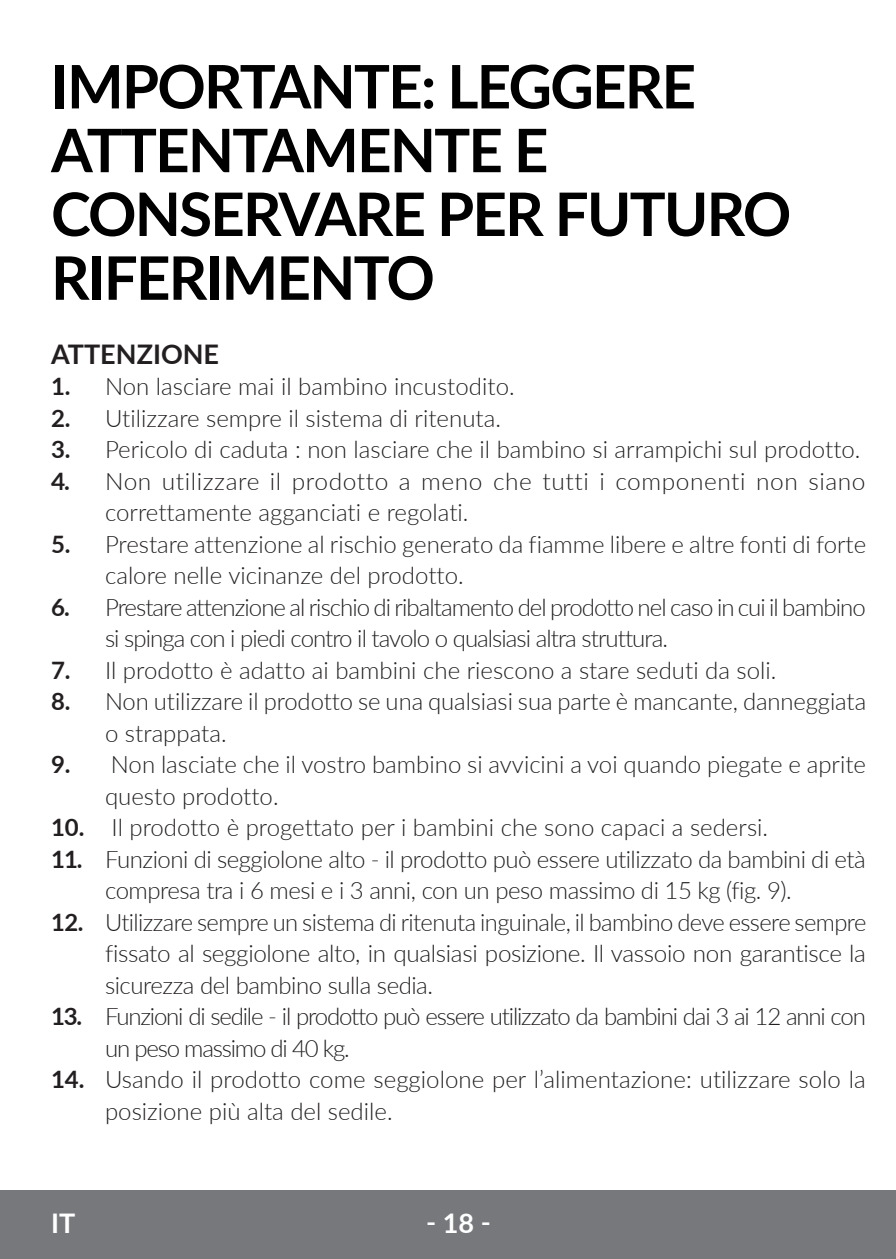
<style>
.page{position:relative;width:896px;height:1259px;background:#fff}
.page>*{position:absolute;margin:0;border:0;box-sizing:border-box;transform-origin:0 0}
.t1{font:700 60px/63.9px "Lato";letter-spacing:-.03em;color:#000}
.t2{font:700 27px "Lato";color:#231f20}
.t3{font:700 27px "Lato";color:#fff}
.t4{font:300 24px/31.5px "Lato";color:#231f20}
.t5{font:300 24px/31.5px "Lato";letter-spacing:-.04em;color:#231f20}
.t6{font:300 24px/31.5px "Lato";letter-spacing:-.02em;color:#231f20}
.t7{font:300 24px/31.5px "Lato";letter-spacing:-.05em;color:#231f20}
.t8{font:300 24px/31.5px "Lato";letter-spacing:.02em;color:#231f20}
.s1{font-weight:700}
</style>
<div class="page">
<div style="left:0;top:1190px;width:895px;height:69px;background:#76787b"></div>
<h1 class="t1" style="left:51px;top:52px;width:741px">IMPORTANTE: LEGGERE<br>ATTENTAMENTE E<br>CONSERVARE PER FUTURO<br>RIFERIMENTO</h1>
<p class="t2" style="left:51px;top:334px;width:170px">ATTENZIONE</p>
<p class="t4" style="left:51px;top:370px;width:465px"><span class="s1">1.</span> Non lasciare mai il bambino incustodito.</p>
<p class="t4" style="left:51px;top:401px;width:451px"><span class="s1">2.</span> Utilizzare sempre il sistema di ritenuta.</p>
<p class="t4" style="left:51px;top:433px;width:811px"><span class="s1">3.</span> Pericolo di caduta : non lasciare che il bambino si arrampichi sul prodotto.</p>
<p class="t8" style="left:105px;top:464px;width:761px;text-indent:-54px"><span class="s1">4.</span> Non utilizzare il prodotto a meno che tutti i componenti non siano correttamente agganciati e regolati.</p>
<p class="t4" style="left:105px;top:527px;width:762px;text-indent:-54px"><span class="s1">5.</span> Prestare attenzione al rischio generato da fiamme libere e altre fonti di forte calore nelle vicinanze del prodotto.</p>
<p class="t5" style="left:105px;top:590px;width:762px;text-indent:-54px"><span class="s1">6.</span> Prestare attenzione al rischio di ribaltamento del prodotto nel caso in cui il bambino si spinga con i piedi contro il tavolo o qualsiasi altra struttura.</p>
<p class="t4" style="left:51px;top:653px;width:726px"><span class="s1">7.</span> Il prodotto è adatto ai bambini che riescono a stare seduti da soli.</p>
<p class="t4" style="left:105px;top:685px;width:762px;text-indent:-54px"><span class="s1">8.</span> Non utilizzare il prodotto se una qualsiasi sua parte è mancante, danneggiata o strappata.</p>
<p class="t4" style="left:105px;top:748px;width:762px;text-indent:-54px"><span class="s1">9.</span> Non lasciate che il vostro bambino si avvicini a voi quando piegate e aprite questo prodotto.</p>
<p class="t4" style="left:51px;top:811px;width:718px"><span class="s1">10.</span> Il prodotto è progettato per i bambini che sono capaci a sedersi.</p>
<p class="t6" style="left:105px;top:842px;width:762px;text-indent:-54px"><span class="s1">11.</span> Funzioni di seggiolone alto - il prodotto può essere utilizzato da bambini di età compresa tra i 6 mesi e i 3 anni, con un peso massimo di 15 kg (fig. 9).</p>
<p class="t4" style="left:105px;top:905px;width:762px;text-align:justify;text-indent:-54px"><span class="s1">12.</span> Utilizzare sempre un sistema di ritenuta inguinale, il bambino deve essere sempre fissato al seggiolone alto, in qualsiasi posizione. Il vassoio non garantisce la sicurezza del bambino sulla sedia.</p>
<p class="t7" style="left:105px;top:1000px;width:762px;text-indent:-54px"><span class="s1">13.</span> Funzioni di sedile - il prodotto può essere utilizzato da bambini dai 3 ai 12 anni con un peso massimo di 40 kg.</p>
<p class="t4" style="left:105px;top:1063px;width:762px;text-indent:-54px"><span class="s1">14.</span> Usando il prodotto come seggiolone per l’alimentazione: utilizzare solo la posizione più alta del sedile.</p>
<p class="t3" style="left:51px;top:1203px;width:26px">IT</p>
<p class="t3" style="left:426px;top:1203px;width:66px">‑ 18 ‑</p>
</div>
